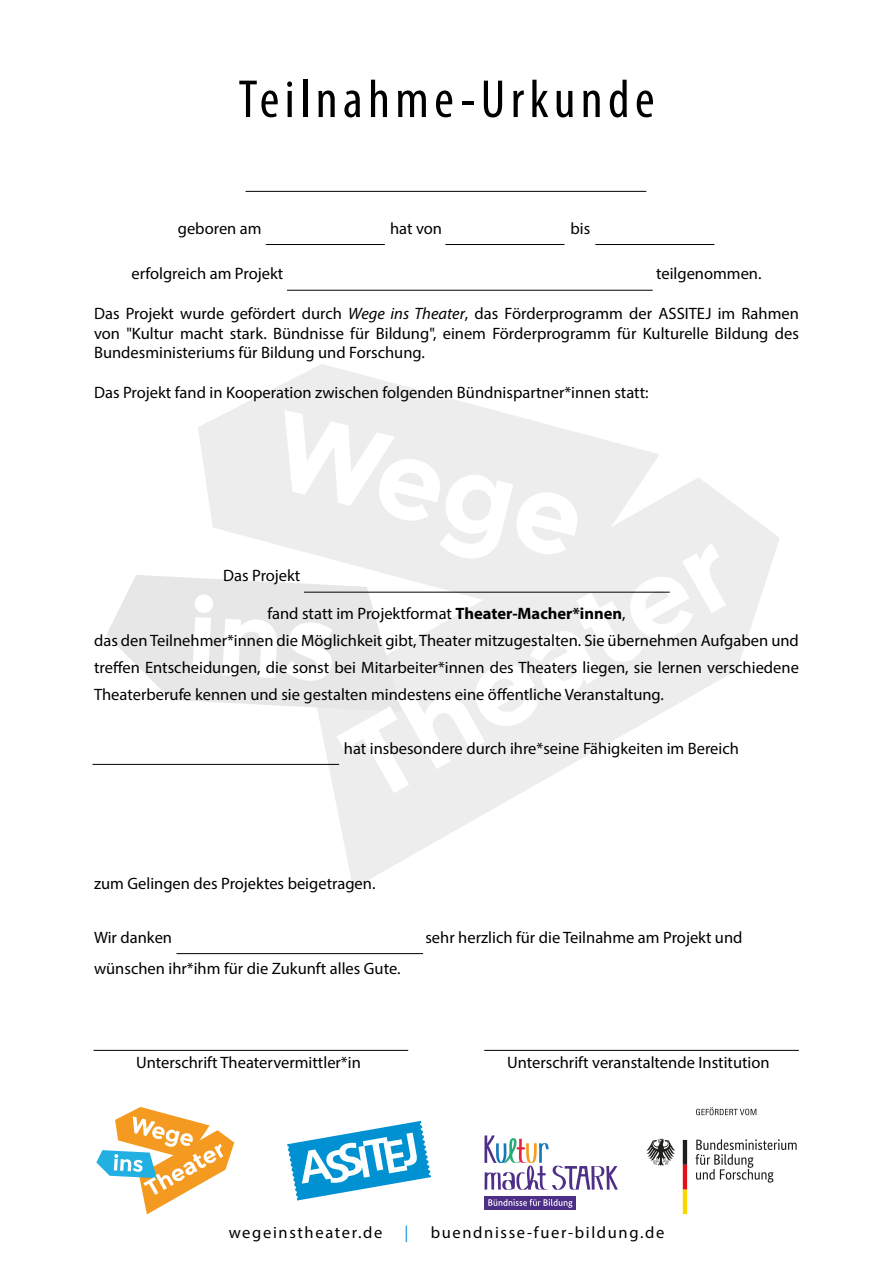
<style>
.page{position:relative;width:893px;height:1263px;background:#fff}
.page>*{position:absolute;margin:0;border:0;box-sizing:border-box;transform-origin:0 0}
.t1{font:condensed 54px "Myriad Pro";letter-spacing:.1em;color:#000}
.t2{font:16.5px/27px "Myriad Pro";color:#000;text-align:justify}
.t3{font:16.5px "Myriad Pro";letter-spacing:.1em;color:#000}
.t4{font:16.5px "Myriad Pro";color:#0091d3}
.s1{font-style:italic}
.s2{font-weight:700}
</style>
<div class="page">
<svg style="left:233px;top:364px;width:259px;height:46px;fill:#f0f0f0"></svg>
<svg style="left:334px;top:498px;width:446px;height:390px"></svg>
<svg style="left:106px;top:410px;width:620px;height:383px"></svg>
<svg style="left:287px;top:1121px;width:144px;height:79px"></svg>
<svg style="left:96px;top:1107px;width:138px;height:107px"></svg>
<div style="left:484px;top:1196px;width:92px;height:14px;background:#4e2f88"></div>
<svg style="left:488px;top:1199px;width:85px;height:9px"></svg>
<hr style="left:484px;top:1135px;width:3px;height:28px;background:#4e2f88">
<hr style="left:484px;top:1172px;width:3px;height:17px;background:#4e2f88">
<svg style="left:485px;top:1135px;width:133px;height:55px"></svg>
<svg style="left:695px;top:1139px;width:102px;height:43px"></svg>
<svg style="left:646px;top:1139px;width:29px;height:27px"></svg>
<svg style="left:683px;top:1140px;width:4px;height:74px"></svg>
<svg style="left:696px;top:1107px;width:60px;height:8px"></svg>
<hr style="left:94px;top:1050px;width:314px;height:1px;background:#000">
<hr style="left:484px;top:1050px;width:315px;height:1px;background:#000">
<hr style="left:246px;top:191px;width:400px;height:1px;background:#000">
<hr style="left:266px;top:244px;width:119px;height:1px;background:#000">
<hr style="left:445px;top:244px;width:119px;height:1px;background:#000">
<hr style="left:595px;top:244px;width:119px;height:1px;background:#000">
<hr style="left:287px;top:290px;width:366px;height:1px;background:#000">
<hr style="left:304px;top:592px;width:366px;height:1px;background:#000">
<hr style="left:92px;top:764px;width:247px;height:1px;background:#000">
<hr style="left:176px;top:953px;width:247px;height:1px;background:#000">
<h1 class="t1" style="left:238px;top:67px;width:418px">Teilnahme-Urkunde</h1>
<p class="t2" style="left:178px;top:215px;width:85px">geboren am</p>
<p class="t2" style="left:390px;top:215px;width:53px">hat von</p>
<p class="t2" style="left:570px;top:215px;width:21px">bis</p>
<p class="t2" style="left:131px;top:260px;width:153px">erfolgreich am Projekt</p>
<p class="t2" style="left:656px;top:260px;width:107px">teilgenommen.</p>
<p class="t2" style="left:94px;top:303px;width:706px;line-height:19.8px">Das Projekt wurde gefördert durch <span class="s1">Wege ins Theater</span>, das Förderprogramm der ASSITEJ im Rahmen von "Kultur macht stark. Bündnisse für Bildung", einem Förderprogramm für Kulturelle Bildung des Bundesministeriums für Bildung und Forschung.</p>
<p class="t2" style="left:94px;top:379px;width:556px">Das Projekt fand in Kooperation zwischen folgenden Bündnispartner*innen statt:</p>
<p class="t2" style="left:223px;top:562px;width:79px">Das Projekt</p>
<p class="t2" style="left:94px;top:600px;width:706px;text-align:left;text-indent:173px">fand statt im Projektformat <span class="s2">Theater-Macher*innen</span>,<br>das den Teilnehmer*innen die Möglichkeit gibt, Theater mitzugestalten. Sie übernehmen Aufgaben und treffen Entscheidungen, die sonst bei Mitarbeiter*innen des Theaters liegen, sie lernen verschiedene Theaterberufe kennen und sie gestalten mindestens eine öffentliche Veranstaltung.</p>
<p class="t2" style="left:344px;top:735px;width:397px">hat insbesondere durch ihre*seine Fähigkeiten im Bereich</p>
<p class="t2" style="left:94px;top:870px;width:283px">zum Gelingen des Projektes beigetragen.</p>
<p class="t2" style="left:94px;top:924px;width:80px">Wir danken</p>
<p class="t2" style="left:425px;top:924px;width:319px">sehr herzlich für die Teilnahme am Projekt und</p>
<p class="t2" style="left:94px;top:955px;width:308px">wünschen ihr*ihm für die Zukunft alles Gute.</p>
<p class="t2" style="left:136px;top:1049px;width:226px">Unterschrift Theatervermittler*in</p>
<p class="t2" style="left:507px;top:1049px;width:264px">Unterschrift veranstaltende Institution</p>
<p class="t3" style="left:229px;top:1222px;width:155px">wegeinstheater.de</p>
<p class="t4" style="left:405px;top:1222px;width:5px">|</p>
<p class="t3" style="left:431px;top:1222px;width:235px">buendnisse-fuer-bildung.de</p>
</div>
